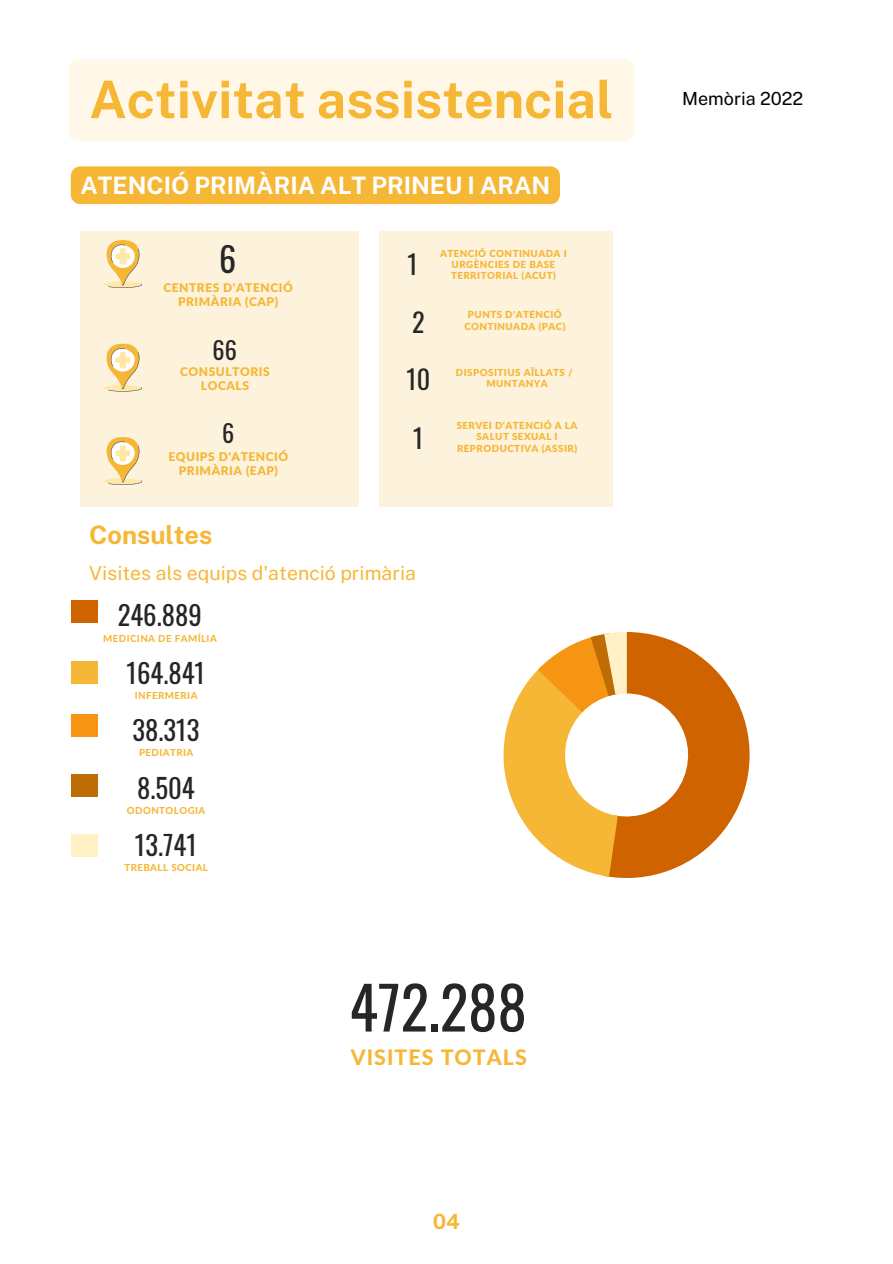
<style>
.page{position:relative;width:893px;height:1264px;background:#fff}
.page>*{position:absolute;margin:0;border:0;box-sizing:border-box;transform-origin:0 0}
.t1{font:58.95px "Oswald";color:#262626}
.t2{font:700 51.75px "Public Sans";color:#f6b737}
.t3{font:33.9px "Oswald";color:#262626}
.t4{font:26.7px "Oswald";color:#262626}
.t5{font:26.1px "Oswald";color:#262626}
.t6{font:700 25.5px "Public Sans";color:#f6b737}
.t7{font:24.15px "Oswald";color:#262626}
.t8{font:700 24px "Public Sans";color:#fff}
.t9{font:800 21.45px "Lato Latin";letter-spacing:.045em;color:#f6b737}
.t10{font:700 21px "Public Sans";color:#f6b737}
.t11{font:19.5px "Public Sans";color:#f6b737}
.t12{font:18px "Public Sans";color:#000}
.t13{font:900 12px/14px "Lato Latin";letter-spacing:.045em;color:#f6b737;text-align:center}
.t14{font:900 9.75px/11.4px "Lato Latin";letter-spacing:.045em;color:#f6b737;text-align:center}
.t15{font:800 9.75px "Lato Latin";letter-spacing:.045em;color:#f6b737}
</style>
<div class="page">
<div style="left:80px;top:231px;width:279px;height:275px;background:#fdf2db"></div>
<div style="left:379px;top:231px;width:234px;height:275px;background:#fdf2db"></div>
<div style="left:69px;top:59px;width:564px;height:82px;background:#fff8e9;border-radius:9px"></div>
<div style="left:71px;top:166px;width:489px;height:38px;background:#f6b737"></div>
<svg style="left:503px;top:632px;width:246px;height:246px"></svg>
<svg style="left:104px;top:240px;width:38px;height:48px"></svg>
<svg style="left:104px;top:344px;width:38px;height:47px"></svg>
<svg style="left:104px;top:437px;width:38px;height:48px"></svg>
<div style="left:72px;top:834px;width:26px;height:22px;background:#fff0c5"></div>
<div style="left:72px;top:774px;width:26px;height:22px;background:#bd6d03"></div>
<div style="left:72px;top:714px;width:26px;height:23px;background:#f69514"></div>
<div style="left:72px;top:661px;width:26px;height:22px;background:#f6b737"></div>
<div style="left:72px;top:600px;width:26px;height:22px;background:#cf6300"></div>
<p class="t2" style="left:89px;top:69px;width:525px">Activitat assistencial</p>
<p class="t8" style="left:80px;top:171px;width:471px">ATENCIÓ PRIMÀRIA ALT PRINEU I ARAN</p>
<p class="t3" style="left:219px;top:232px;width:19px">6</p>
<p class="t13" style="left:163px;top:281px;width:131px">CENTRES D'ATENCIÓ<br>PRIMÀRIA (CAP)</p>
<p class="t7" style="left:212px;top:331px;width:26px">66</p>
<p class="t13" style="left:180px;top:365px;width:91px">CONSULTORIS<br>LOCALS</p>
<p class="t7" style="left:222px;top:414px;width:14px">6</p>
<p class="t13" style="left:168px;top:451px;width:121px">EQUIPS D'ATENCIÓ<br>PRIMÀRIA (EAP)</p>
<p class="t5" style="left:407px;top:244px;width:12px">1</p>
<p class="t14" style="left:440px;top:248px;width:128px">ATENCIÓ CONTINUADA I<br>URGÈNCIES DE BASE<br>TERRITORIAL (ACUT)</p>
<p class="t5" style="left:412px;top:301px;width:14px">2</p>
<p class="t14" style="left:464px;top:309px;width:103px">PUNTS D'ATENCIÓ<br>CONTINUADA (PAC)</p>
<p class="t5" style="left:406px;top:359px;width:25px">10</p>
<p class="t14" style="left:456px;top:367px;width:118px">DISPOSITIUS AÏLLATS /<br>MUNTANYA</p>
<p class="t5" style="left:413px;top:418px;width:12px">1</p>
<p class="t14" style="left:456px;top:420px;width:122px">SERVEI D'ATENCIÓ A LA<br>SALUT SEXUAL I<br>REPRODUCTIVA (ASSIR)</p>
<p class="t6" style="left:89px;top:520px;width:125px">Consultes</p>
<p class="t11" style="left:89px;top:561px;width:328px">Visites als equips d'atenció primària</p>
<p class="t4" style="left:118px;top:594px;width:86px">246.889</p>
<p class="t15" style="left:103px;top:633px;width:115px">MEDICINA DE FAMÍLIA</p>
<p class="t4" style="left:126px;top:652px;width:80px">164.841</p>
<p class="t15" style="left:135px;top:691px;width:64px">INFERMERIA</p>
<p class="t4" style="left:132px;top:709px;width:69px">38.313</p>
<p class="t15" style="left:139px;top:748px;width:56px">PEDIATRIA</p>
<p class="t4" style="left:137px;top:766px;width:59px">8.504</p>
<p class="t15" style="left:127px;top:806px;width:80px">ODONTOLOGIA</p>
<p class="t4" style="left:135px;top:824px;width:64px">13.741</p>
<p class="t15" style="left:124px;top:863px;width:85px">TREBALL SOCIAL</p>
<p class="t1" style="left:349px;top:961px;width:179px">472.288</p>
<p class="t9" style="left:351px;top:1048px;width:177px">VISITES TOTALS</p>
<p class="t10" style="left:432px;top:1209px;width:29px">04</p>
<p class="t12" style="left:682px;top:88px;width:123px">Memòria 2022</p>
</div>
